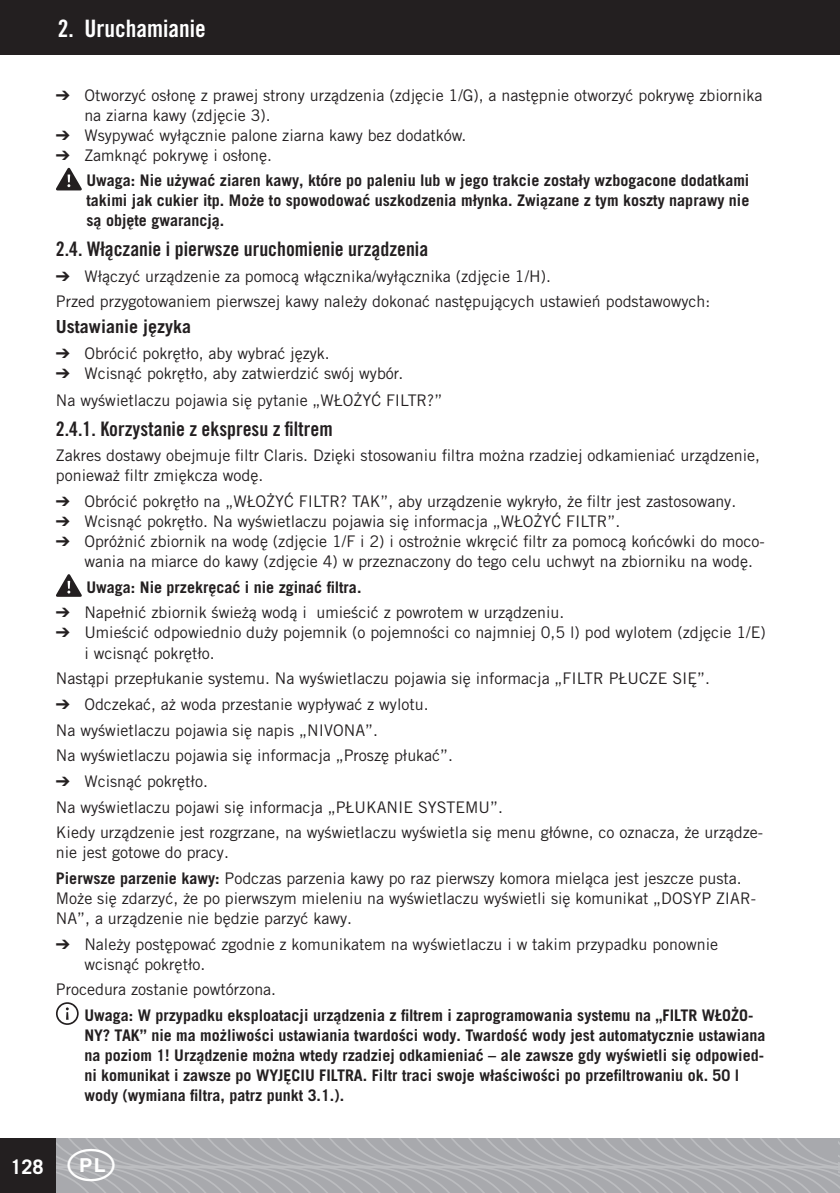
<style>
.page{position:relative;width:840px;height:1193px;background:#fff}
.page>*{position:absolute;margin:0;border:0;box-sizing:border-box;transform-origin:0 0}
.t1{font:24px "Trade Gothic LT Pro Bd Cn 20";color:#fff}
.t2{font:20px "Trade Gothic LT Pro Bd Cn 20";color:#231f20}
.t3{font:700 20px "Trade Gothic LT Pro";color:#fff}
.t4{font:700 18px "Trade Gothic LT Pro";color:#231f20}
.t5{font:16px/20px "Trade Gothic LT Pro";color:#231f20}
.t6{font:700 16px/20px "Trade Gothic LT Pro";color:#231f20}
.s1{font-weight:400}
.s2{font-weight:700}
</style>
<div class="page">
<svg style="left:56px;top:168px;width:26px;height:22px"></svg>
<svg style="left:56px;top:574px;width:26px;height:23px"></svg>
<svg style="left:56px;top:1002px;width:23px;height:23px"></svg>
<div style="left:0;top:0;width:839px;height:55px;background:#231f20"></div>
<svg style="left:56px;top:1138px;width:781px;height:55px;background:#acadb1"></svg>
<div style="left:0;top:1138px;width:56px;height:55px;background:#231f20"></div>
<svg style="left:837px;top:1138px;width:3px;height:55px"></svg>
<svg style="left:68px;top:1149px;width:47px;height:33px;background:#aeafb2"></svg>
<p class="t1" style="left:58px;top:13px;width:149px">2. Uruchamianie</p>
<p class="t5" style="left:84px;top:85px;width:679px;text-indent:-28px">➔ Otworzyć osłonę z prawej strony urządzenia (zdjęcie 1/G), a następnie otworzyć pokrywę zbiornika na ziarna kawy (zdjęcie 3).</p>
<p class="t5" style="left:56px;top:125px;width:412px">➔ Wsypywać wyłącznie palone ziarna kawy bez dodatków.</p>
<p class="t6" style="left:86px;top:142px;width:664px;line-height:25.6px;text-indent:-31px">➔ <span class="s1">Zamknąć pokrywę i osłonę.<br></span>Uwaga: Nie używać ziaren kawy, które po paleniu lub w jego trakcie zostały wzbogacone dodatkami</p>
<p class="t6" style="left:86px;top:190px;width:664px">takimi jak cukier itp. Może to spowodować uszkodzenia młynka. Związane z tym koszty naprawy nie są objęte gwarancją.</p>
<p class="t2" style="left:56px;top:237px;width:373px">2.4. Włączanie i pierwsze uruchomienie urządzenia</p>
<p class="t5" style="left:56px;top:263px;width:655px;line-height:25.6px">➔ Włączyć urządzenie za pomocą włącznika/wyłącznika (zdjęcie 1/H).<br>Przed przygotowaniem pierwszej kawy należy dokonać następujących ustawień podstawowych:</p>
<p class="t4" style="left:56px;top:316px;width:137px">Ustawianie języka</p>
<p class="t5" style="left:56px;top:343px;width:275px">➔ Obrócić pokrętło, aby wybrać język.</p>
<p class="t5" style="left:56px;top:359px;width:388px;line-height:27.2px">➔ Wcisnąć pokrętło, aby zatwierdzić swój wybór.<br>Na wyświetlaczu pojawia się pytanie „WŁOŻYĆ FILTR?”</p>
<p class="t2" style="left:56px;top:416px;width:278px">2.4.1. Korzystanie z ekspresu z filtrem</p>
<p class="t5" style="left:56px;top:446px;width:705px">Zakres dostawy obejmuje filtr Claris. Dzięki stosowaniu filtra można rzadziej odkamieniać urządzenie, ponieważ filtr zmiękcza wodę.</p>
<p class="t5" style="left:56px;top:491px;width:681px">➔ Obrócić pokrętło na „WŁOŻYĆ FILTR? TAK”, aby urządzenie wykryło, że filtr jest zastosowany.</p>
<p class="t5" style="left:56px;top:511px;width:565px">➔ Wcisnąć pokrętło. Na wyświetlaczu pojawia się informacja „WŁOŻYĆ FILTR”.</p>
<p class="t5" style="left:84px;top:531px;width:681px;text-indent:-28px">➔ Opróżnić zbiornik na wodę (zdjęcie 1/F i 2) i ostrożnie wkręcić filtr za pomocą końcówki do moco&shy;wania na miarce do kawy (zdjęcie 4) w przeznaczony do tego celu uchwyt na zbiorniku na wodę.</p>
<p class="t6" style="left:86px;top:577px;width:276px">Uwaga: Nie przekręcać i nie zginać filtra.</p>
<p class="t5" style="left:56px;top:603px;width:509px">➔ Napełnić zbiornik świeżą wodą i umieścić z powrotem w urządzeniu.</p>
<p class="t5" style="left:84px;top:623px;width:682px;text-indent:-28px">➔ Umieścić odpowiednio duży pojemnik (o pojemności co najmniej 0,5 l) pod wylotem (zdjęcie 1/E) i wcisnąć pokrętło.</p>
<p class="t5" style="left:56px;top:668px;width:655px">Nastąpi przepłukanie systemu. Na wyświetlaczu pojawia się informacja „FILTR PŁUCZE SIĘ”.</p>
<p class="t5" style="left:56px;top:691px;width:398px;line-height:25.6px">➔ Odczekać, aż woda przestanie wypływać z wylotu.<br>Na wyświetlaczu pojawia się napis „NIVONA”.<br>Na wyświetlaczu pojawia się informacja „Proszę płukać”.</p>
<p class="t5" style="left:56px;top:768px;width:708px;line-height:25.6px">➔ Wcisnąć pokrętło.<br>Na wyświetlaczu pojawi się informacja „PŁUKANIE SYSTEMU”.<br>Kiedy urządzenie jest rozgrzane, na wyświetlaczu wyświetla się menu główne, co oznacza, że urządze-</p>
<p class="t5" style="left:56px;top:839px;width:687px;line-height:25.6px">nie jest gotowe do pracy.<br><span class="s2">Pierwsze parzenie kawy:</span> Podczas parzenia kawy po raz pierwszy komora mieląca jest jeszcze pusta.</p>
<p class="t5" style="left:56px;top:888px;width:701px">Może się zdarzyć, że po pierwszym mieleniu na wyświetlaczu wyświetli się komunikat „DOSYP ZIAR-<br>NA”, a urządzenie nie będzie parzyć kawy.</p>
<p class="t5" style="left:84px;top:933px;width:635px;text-indent:-28px">➔ Należy postępować zgodnie z komunikatem na wyświetlaczu i w takim przypadku ponownie wcisnąć pokrętło.</p>
<p class="t6" style="left:84px;top:976px;width:670px;line-height:25.8px;text-indent:-28px"><span class="s1">Procedura zostanie powtórzona.<br></span>Uwaga: W przypadku eksploatacji urządzenia z filtrem i zaprogramowania systemu na „FILTR WŁOŻO-</p>
<p class="t6" style="left:84px;top:1025px;width:682px">NY? TAK” nie ma możliwości ustawiania twardości wody. Twardość wody jest automatycznie ustawiana na poziom 1! Urządzenie można wtedy rzadziej odkamieniać – ale zawsze gdy wyświetli się odpowied&shy;ni komunikat i zawsze po WYJĘCIU FILTRA. Filtr traci swoje właściwości po przefiltrowaniu ok. 50 l wody (wymiana filtra, patrz punkt 3.1.).</p>
<p class="t3" style="left:10px;top:1154px;width:35px">128</p>
</div>
